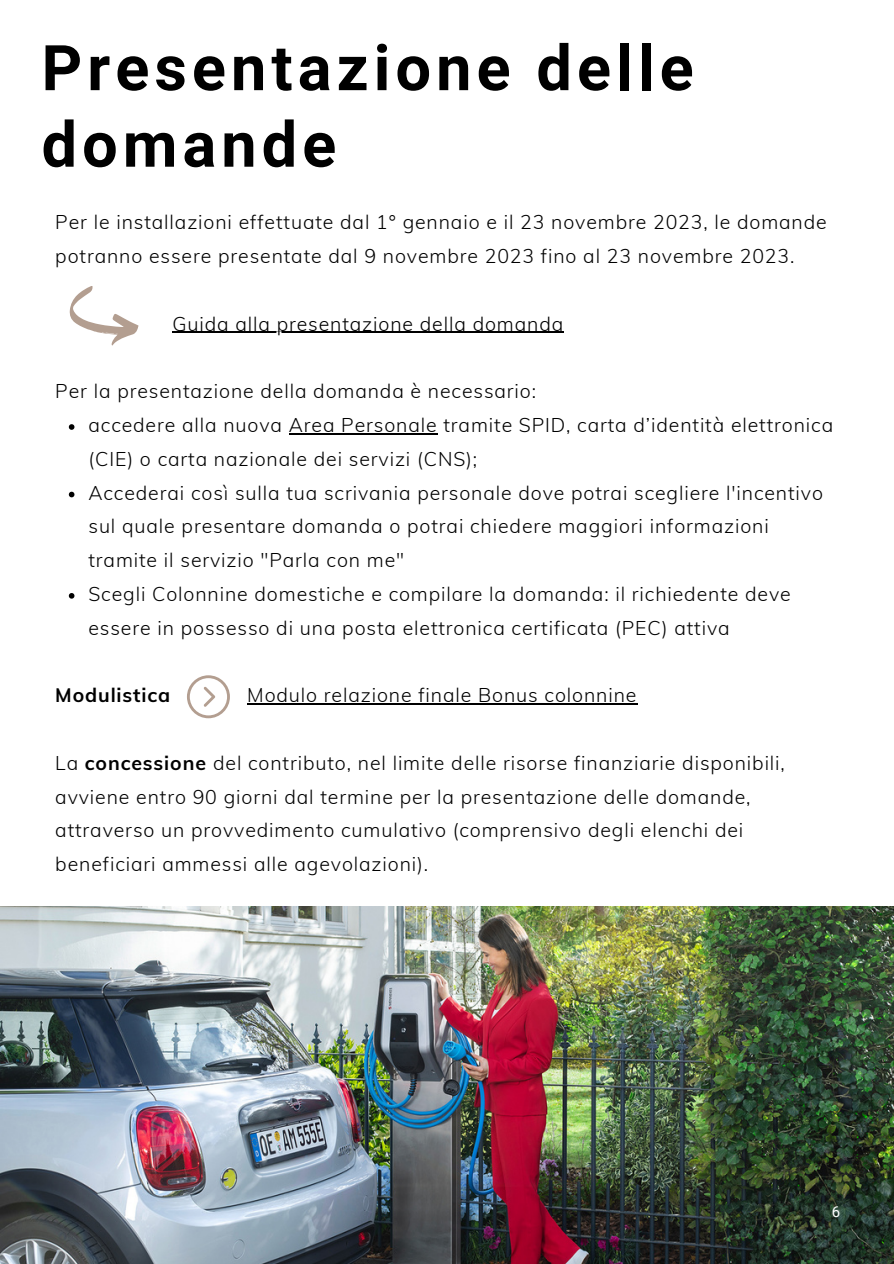
<style>
.page{position:relative;width:894px;height:1264px;background:#fff}
.page>*{position:absolute;margin:0;border:0;box-sizing:border-box;transform-origin:0 0}
.t1{font:700 63px/76.5px "Roboto";letter-spacing:.08em;color:#000}
.t2{font:300 19.5px/33.8px "Muli";letter-spacing:.045em;color:#000}
.t3{font:700 19.5px "Muli";letter-spacing:.045em;color:#000}
.t4{font:15px "Roboto";color:#fff}
.s1{font-weight:700}
</style>
<div class="page">
<hr style="left:172px;top:332px;width:392px;height:1px;background:#000">
<svg style="left:69px;top:424px;width:5px;height:6px"></svg>
<hr style="left:289px;top:433px;width:148px;height:1px;background:#000">
<svg style="left:69px;top:491px;width:5px;height:6px"></svg>
<svg style="left:69px;top:593px;width:5px;height:5px"></svg>
<hr style="left:247px;top:703px;width:390px;height:1px;background:#000">
<img style="left:0;top:906px;width:893px;height:357px">
<svg style="left:69px;top:286px;width:70px;height:60px"></svg>
<svg style="left:187px;top:675px;width:43px;height:43px"></svg>
<p class="t1" style="left:42px;top:30px;width:653px">Presentazione delle domande</p>
<p class="t2" style="left:55px;top:205px;width:772px">Per le installazioni effettuate dal 1° gennaio e il 23 novembre 2023, le domande potranno essere presentate dal 9 novembre 2023 fino al 23 novembre 2023.</p>
<p class="t2" style="left:172px;top:306px;width:392px">Guida alla presentazione della domanda</p>
<p class="t2" style="left:55px;top:374px;width:482px">Per la presentazione della domanda è necessario:</p>
<p class="t2" style="left:88px;top:408px;width:746px">accedere alla nuova Area Personale tramite SPID, carta d’identità elettronica (CIE) o carta nazionale dei servizi (CNS);</p>
<p class="t2" style="left:88px;top:475px;width:735px">Accederai così sulla tua scrivania personale dove potrai scegliere l'incentivo sul quale presentare domanda o potrai chiedere maggiori informazioni tramite il servizio "Parla con me"</p>
<p class="t2" style="left:88px;top:576px;width:703px">Scegli Colonnine domestiche e compilare la domanda: il richiedente deve essere in possesso di una posta elettronica certificata (PEC) attiva</p>
<p class="t3" style="left:55px;top:682px;width:116px">Modulistica</p>
<p class="t2" style="left:247px;top:678px;width:390px">Modulo relazione finale Bonus colonnine</p>
<p class="t2" style="left:55px;top:745px;width:731px">La <span class="s1">concessione</span> del contributo, nel limite delle risorse finanziarie disponibili, avviene entro 90 giorni dal termine per la presentazione delle domande, attraverso un provvedimento cumulativo (comprensivo degli elenchi dei beneficiari ammessi alle agevolazioni).</p>
<p class="t4" style="left:831px;top:1202px;width:10px">6</p>
</div>
